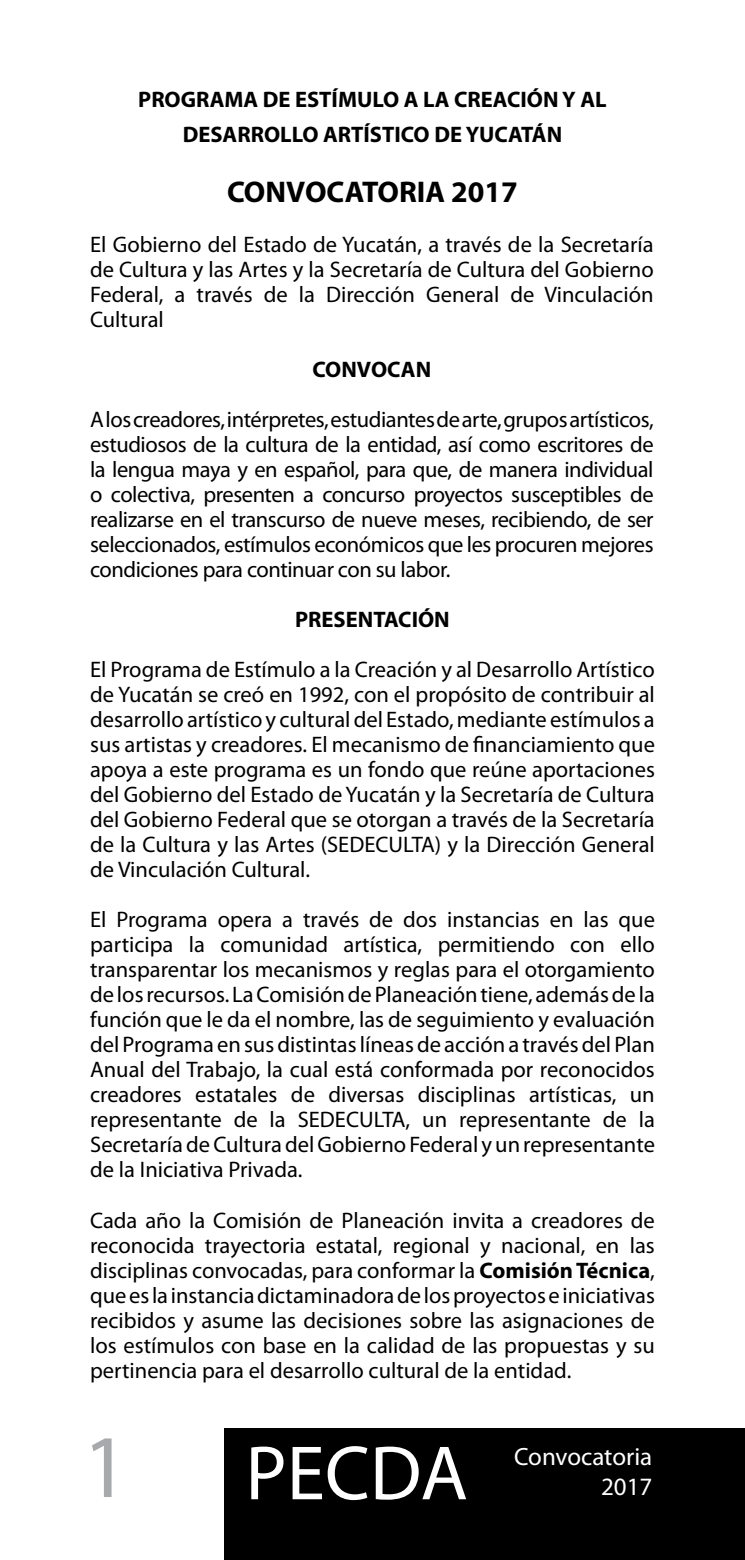
<style>
.page{position:relative;width:745px;height:1560px;background:#fff}
.page>*{position:absolute;margin:0;border:0;box-sizing:border-box;transform-origin:0 0}
.t1{font:90px "Myriad Pro";color:#a7a9ac}
.t2{font:77.5px "Myriad Pro";color:#fff}
.t3{font:700 30px "Myriad Pro";color:#000}
.t4{font:25px "Myriad Pro";color:#fff}
.t5{font:22.5px/25px "Myriad Pro";color:#000;text-align:justify}
.t6{font:700 22.5px "Myriad Pro";color:#000}
.s1{font-weight:700}
</style>
<div class="page">
<div style="left:224px;top:1428px;width:520px;height:131px;background:#000"></div>
<p class="t6" style="left:138px;top:85px;width:29px">PROGR</p>
<p class="t6" style="left:209px;top:85px;width:162px">AMA DE ESTÍMULO</p>
<p class="t6" style="left:403px;top:85px;width:202px">A LA CREACIÓN Y AL</p>
<p class="t6" style="left:183px;top:120px;width:69px">DESARROLLO</p>
<p class="t6" style="left:323px;top:120px;width:60px">ARTÍSTICO</p>
<p class="t6" style="left:434px;top:120px;width:47px">DE YUC</p>
<p class="t6" style="left:508px;top:120px;width:52px">ATÁN</p>
<h3 class="t3" style="left:227px;top:172px;width:20px">CON</h3>
<h3 class="t3" style="left:286px;top:172px;width:92px">VOCATORI</h3>
<h3 class="t3" style="left:425px;top:172px;width:94px">A 2017</h3>
<p class="t5" style="left:90px;top:231px;width:564px">El Gobierno del Estado de Yucatán, a través de la Secretaría de Cultura y las Artes y la Secretaría de Cultura del Gobierno Federal, a través de la Dirección General de Vinculación Cultural</p>
<p class="t6" style="left:312px;top:355px;width:16px">CON</p>
<p class="t6" style="left:357px;top:355px;width:73px">VOCAN</p>
<p class="t5" style="left:90px;top:406px;width:564px">A los creadores, intérpretes, estudiantes de arte, grupos artísticos, estudiosos de la cultura de la entidad, así como escritores de la lengua maya y en español, para que, de manera individual o colectiva, presenten a concurso proyectos susceptibles de realizarse en el transcurso de nueve meses, recibiendo, de ser seleccionados, estímulos económicos que les procuren mejores condiciones para continuar con su labor.</p>
<p class="t6" style="left:295px;top:605px;width:27px">PRESENT</p>
<p class="t6" style="left:384px;top:605px;width:64px">ACIÓN</p>
<p class="t5" style="left:90px;top:656px;width:566px">El Programa de Estímulo a la Creación y al Desarrollo Artístico de Yucatán se creó en 1992, con el propósito de contribuir al desarrollo artístico y cultural del Estado, mediante estímulos a sus artistas y creadores. El mecanismo de financiamiento que apoya a este programa es un fondo que reúne aportaciones del Gobierno del Estado de Yucatán y la Secretaría de Cultura del Gobierno Federal que se otorgan a través de la Secretaría de la Cultura y las Artes (SEDECULTA) y la Dirección General de Vinculación Cultural.</p>
<p class="t5" style="left:90px;top:906px;width:566px">El Programa opera a través de dos instancias en las que participa la comunidad artística, permitiendo con ello transparentar los mecanismos y reglas para el otorgamiento de los recursos. La Comisión de Planeación tiene, además de la función que le da el nombre, las de seguimiento y evaluación del Programa en sus distintas líneas de acción a través del Plan Anual del Trabajo, la cual está conformada por reconocidos creadores estatales de diversas disciplinas artísticas, un representante de la SEDECULTA, un representante de la Secretaría de Cultura del Gobierno Federal y un representante de la Iniciativa Privada.</p>
<p class="t5" style="left:90px;top:1206px;width:566px">Cada año la Comisión de Planeación invita a creadores de reconocida trayectoria estatal, regional y nacional, en las disciplinas convocadas, para conformar la <span class="s1">Comisión Técnica</span>, que es la instancia dictaminadora de los proyectos e iniciativas recibidos y asume las decisiones sobre las asignaciones de los estímulos con base en la calidad de las propuestas y su pertinencia para el desarrollo cultural de la entidad.</p>
<h1 class="t1" style="left:83px;top:1410px;width:48px">1</h1>
<h2 class="t2" style="left:245px;top:1425px;width:224px">PECDA</h2>
<p class="t4" style="left:513px;top:1440px;width:140px">Convocatoria</p>
<p class="t4" style="left:600px;top:1470px;width:53px">2017</p>
</div>
